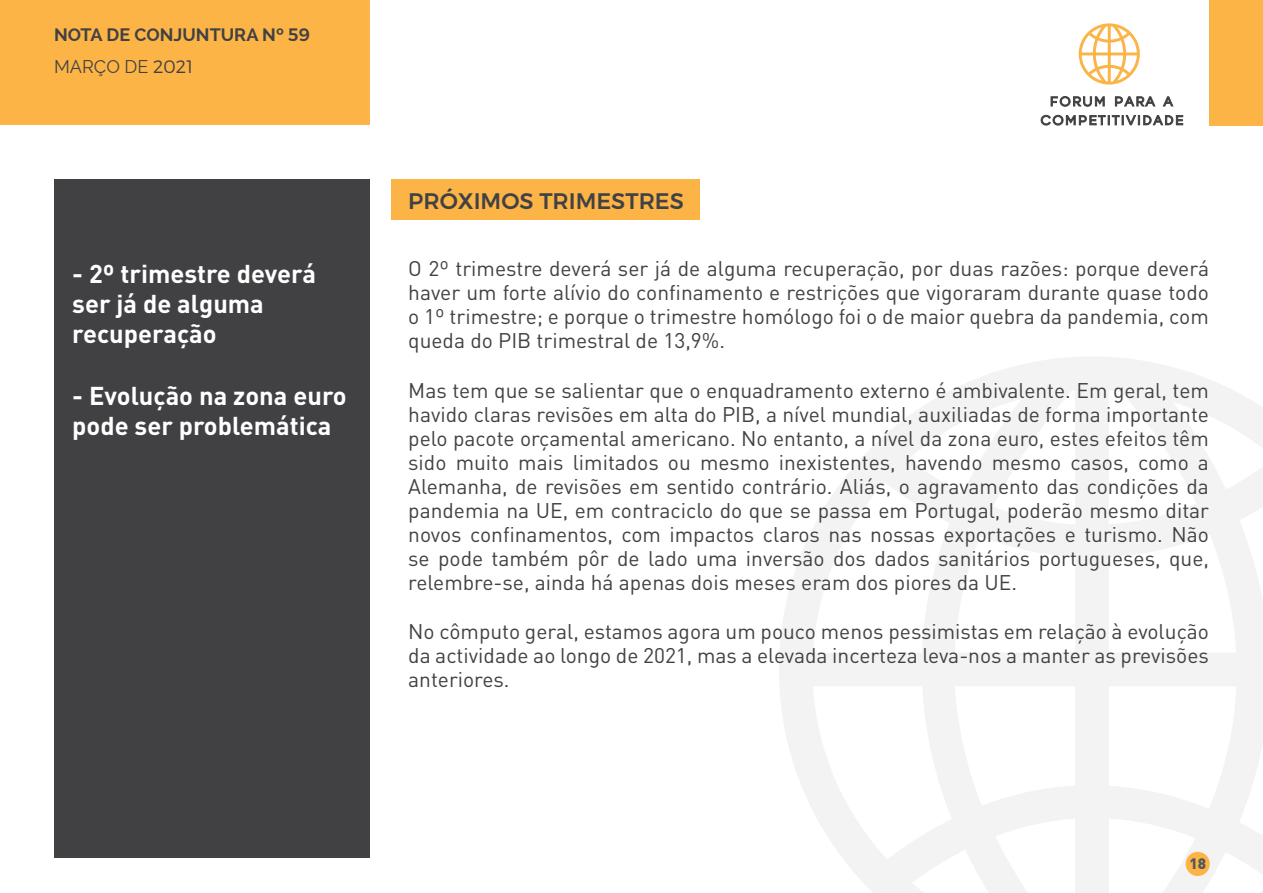
<style>
.page{position:relative;width:1263px;height:893px;background:#fff}
.page>*{position:absolute;margin:0;border:0;box-sizing:border-box;transform-origin:0 0}
.t1{font:700 25.5px/30px "DIN Pro";color:#fff}
.t2{font:500 22.5px "Montserrat";color:#414144}
.t3{font:21px/24px "DIN Pro";color:#414144;text-align:justify}
.t4{font:700 18px/32px "Raleway";color:#414144}
.t5{font:900 15px "DIN Pro";color:#555859}
.s1{font-family:"Montserrat";font-weight:500}
.s2{font-weight:400}
.s3{font-family:"Montserrat";font-weight:300}
</style>
<div class="page">
<div style="left:54px;top:179px;width:316px;height:678px;background:#414144"></div>
<svg style="left:779px;top:357px;width:484px;height:536px"></svg>
<div style="left:0;top:0;width:370px;height:125px;background:#fcb447"></div>
<div style="left:1210px;top:0;width:53px;height:125px;background:#fcb447"></div>
<svg style="left:1079px;top:23px;width:61px;height:62px"></svg>
<svg style="left:1050px;top:96px;width:55px;height:11px"></svg>
<svg style="left:1115px;top:96px;width:41px;height:11px"></svg>
<svg style="left:1162px;top:96px;width:12px;height:11px"></svg>
<svg style="left:1040px;top:114px;width:143px;height:12px"></svg>
<div style="left:1185px;top:852px;width:25px;height:24px;background:#fcb447;border-radius:50%"></div>
<div style="left:391px;top:179px;width:309px;height:41px;background:#fcb447"></div>
<p class="t4" style="left:54px;top:19px;width:257px">NOTA DE CONJUNTURA Nº <span class="s1">59<br></span><span class="s2">MARÇO DE</span> <span class="s3">2021</span></p>
<p class="t1" style="left:72px;top:258px;width:245px">- 2º trimestre deverá ser já de alguma recuperação</p>
<p class="t1" style="left:72px;top:380px;width:276px">- Evolução na zona euro pode ser problemática</p>
<p class="t2" style="left:408px;top:187px;width:277px">PRÓXIMOS TRIMESTRES</p>
<p class="t3" style="left:408px;top:256px;width:802px">O 2º trimestre deverá ser já de alguma recuperação, por duas razões: porque deverá haver um forte alívio do confinamento e restrições que vigoraram durante quase todo o 1º trimestre; e porque o trimestre homólogo foi o de maior quebra da pandemia, com queda do PIB trimestral de 13,9%.</p>
<p class="t3" style="left:408px;top:377px;width:802px">Mas tem que se salientar que o enquadramento externo é ambivalente. Em geral, tem havido claras revisões em alta do PIB, a nível mundial, auxiliadas de forma importante pelo pacote orçamental americano. No entanto, a nível da zona euro, estes efeitos têm sido muito mais limitados ou mesmo inexistentes, havendo mesmo casos, como a Alemanha, de revisões em sentido contrário. Aliás, o agravamento das condições da pandemia na UE, em contraciclo do que se passa em Portugal, poderão mesmo ditar novos confinamentos, com impactos claros nas nossas exportações e turismo. Não se pode também pôr de lado uma inversão dos dados sanitários portugueses, que, relembre-se, ainda há apenas dois meses eram dos piores da UE.</p>
<p class="t3" style="left:408px;top:619px;width:802px">No cômputo geral, estamos agora um pouco menos pessimistas em relação à evolução da actividade ao longo de 2021, mas a elevada incerteza leva-nos a manter as previsões anteriores.</p>
<p class="t5" style="left:1189px;top:853px;width:18px">18</p>
</div>
